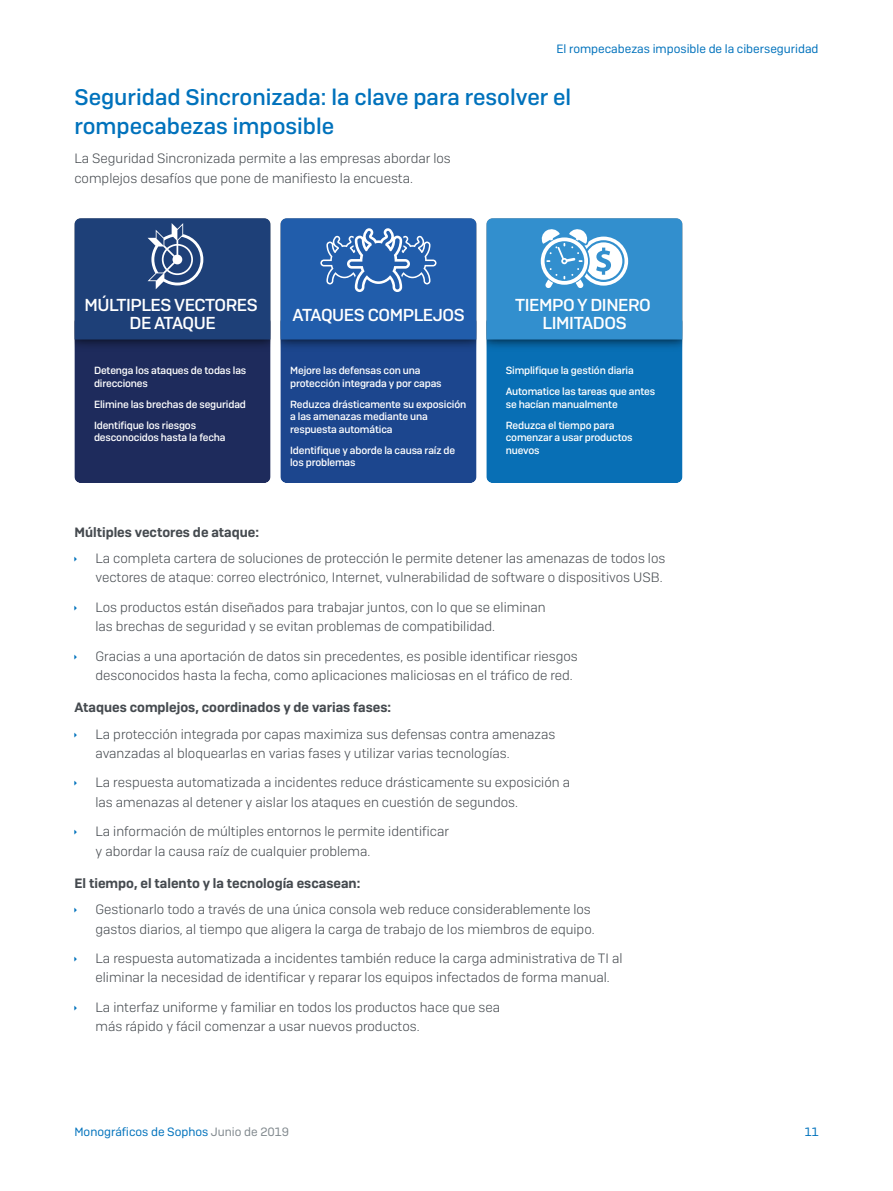
<style>
.page{position:relative;width:893px;height:1191px;background:#fff}
.page>*{position:absolute;margin:0;border:0;box-sizing:border-box;transform-origin:0 0}
.t1{font:500 22.5px/29.2px "Sophos Sans";color:#0072bc}
.t2{font:500 17.25px/17.2px "Sophos Sans";letter-spacing:-.025em;color:#fff;text-align:center}
.t3{font:300 13.5px/19.5px "Sophos Sans";color:#454a4f}
.t4{font:600 13.5px "Sophos Sans";color:#454a4f}
.t5{font:12px "Sophos Sans";color:#0072bc}
.t6{font:500 10.35px/12.5px "Sophos Sans";letter-spacing:-.015em;color:#fff}
.s1{color:#81898e}
</style>
<div class="page">
<div style="left:74px;top:316px;width:197px;height:167px;background:#1e2b5c;border-radius:6px"></div>
<img style="left:74px;top:339px;width:197px;height:15px">
<div style="left:280px;top:316px;width:196px;height:167px;background:#1c468e;border-radius:6px"></div>
<img style="left:280px;top:339px;width:196px;height:15px">
<div style="left:486px;top:316px;width:196px;height:167px;background:#086fb5;border-radius:6px"></div>
<img style="left:486px;top:339px;width:196px;height:15px">
<svg style="left:486px;top:218px;width:196px;height:121px;background:#4699d2"></svg>
<svg style="left:74px;top:218px;width:197px;height:121px;background:#28487d"></svg>
<svg style="left:280px;top:218px;width:196px;height:121px;background:#2f67b0"></svg>
<p class="t5" style="left:556px;top:42px;width:264px">El rompecabezas imposible de la ciberseguridad</p>
<h1 class="t1" style="left:74px;top:82px;width:498px">Seguridad Sincronizada: la clave para resolver el rompecabezas imposible</h1>
<p class="t3" style="left:74px;top:148px;width:378px">La Seguridad Sincronizada permite a las empresas abordar los complejos desafíos que pone de manifiesto la encuesta.</p>
<p class="t2" style="left:84px;top:296px;width:175px">MÚLTIPLES VECTORES<br>DE ATAQUE</p>
<p class="t6" style="left:94px;top:364px;width:154px">Detenga los ataques de todas las direcciones</p>
<p class="t6" style="left:94px;top:393px;width:154px;line-height:21.1px">Elimine las brechas de seguridad<br>Identifique los riesgos</p>
<p class="t6" style="left:94px;top:431px;width:133px">desconocidos hasta la fecha</p>
<p class="t2" style="left:293px;top:306px;width:174px">ATAQUES COMPLEJOS</p>
<p class="t2" style="left:515px;top:296px;width:137px">TIEMPO Y DINERO<br>LIMITADOS</p>
<p class="t6" style="left:290px;top:364px;width:153px">Mejore las defensas con una protección integrada y por capas</p>
<p class="t6" style="left:290px;top:398px;width:178px">Reduzca drásticamente su exposición a las amenazas mediante una respuesta automática</p>
<p class="t6" style="left:290px;top:444px;width:167px">Identifique y aborde la causa raíz de los problemas</p>
<p class="t6" style="left:506px;top:360px;width:151px;line-height:21.1px">Simplifique la gestión diaria<br>Automatice las tareas que antes</p>
<p class="t6" style="left:506px;top:393px;width:114px;line-height:21.1px">se hacían manualmente<br>Reduzca el tiempo para</p>
<p class="t6" style="left:506px;top:431px;width:128px">comenzar a usar productos nuevos</p>
<p class="t4" style="left:74px;top:523px;width:186px">Múltiples vectores de ataque:</p>
<p class="t3" style="left:95px;top:548px;width:572px">La completa cartera de soluciones de protección le permite detener las amenazas de todos los vectores de ataque: correo electrónico, Internet, vulnerabilidad de software o dispositivos USB.</p>
<p class="t3" style="left:95px;top:597px;width:452px">Los productos están diseñados para trabajar juntos, con lo que se eliminan las brechas de seguridad y se evitan problemas de compatibilidad.</p>
<p class="t3" style="left:95px;top:646px;width:484px">Gracias a una aportación de datos sin precedentes, es posible identificar riesgos desconocidos hasta la fecha, como aplicaciones maliciosas en el tráfico de red.</p>
<p class="t4" style="left:74px;top:699px;width:318px">Ataques complejos, coordinados y de varias fases:</p>
<p class="t3" style="left:95px;top:724px;width:462px">La protección integrada por capas maximiza sus defensas contra amenazas avanzadas al bloquearlas en varias fases y utilizar varias tecnologías.</p>
<p class="t3" style="left:95px;top:772px;width:476px">La respuesta automatizada a incidentes reduce drásticamente su exposición a las amenazas al detener y aislar los ataques en cuestión de segundos.</p>
<p class="t3" style="left:95px;top:821px;width:355px">La información de múltiples entornos le permite identificar y abordar la causa raíz de cualquier problema.</p>
<p class="t4" style="left:74px;top:874px;width:287px">El tiempo, el talento y la tecnología escasean:</p>
<p class="t3" style="left:95px;top:899px;width:501px">Gestionarlo todo a través de una única consola web reduce considerablemente los gastos diarios, al tiempo que aligera la carga de trabajo de los miembros de equipo.</p>
<p class="t3" style="left:95px;top:948px;width:529px">La respuesta automatizada a incidentes también reduce la carga administrativa de TI al eliminar la necesidad de identificar y reparar los equipos infectados de forma manual.</p>
<p class="t3" style="left:95px;top:997px;width:406px">La interfaz uniforme y familiar en todos los productos hace que sea más rápido y fácil comenzar a usar nuevos productos.</p>
<p class="t5" style="left:74px;top:1124px;width:216px">Monográficos de Sophos <span class="s1">Junio de 2019</span></p>
<p class="t5" style="left:805px;top:1124px;width:15px">11</p>
</div>
